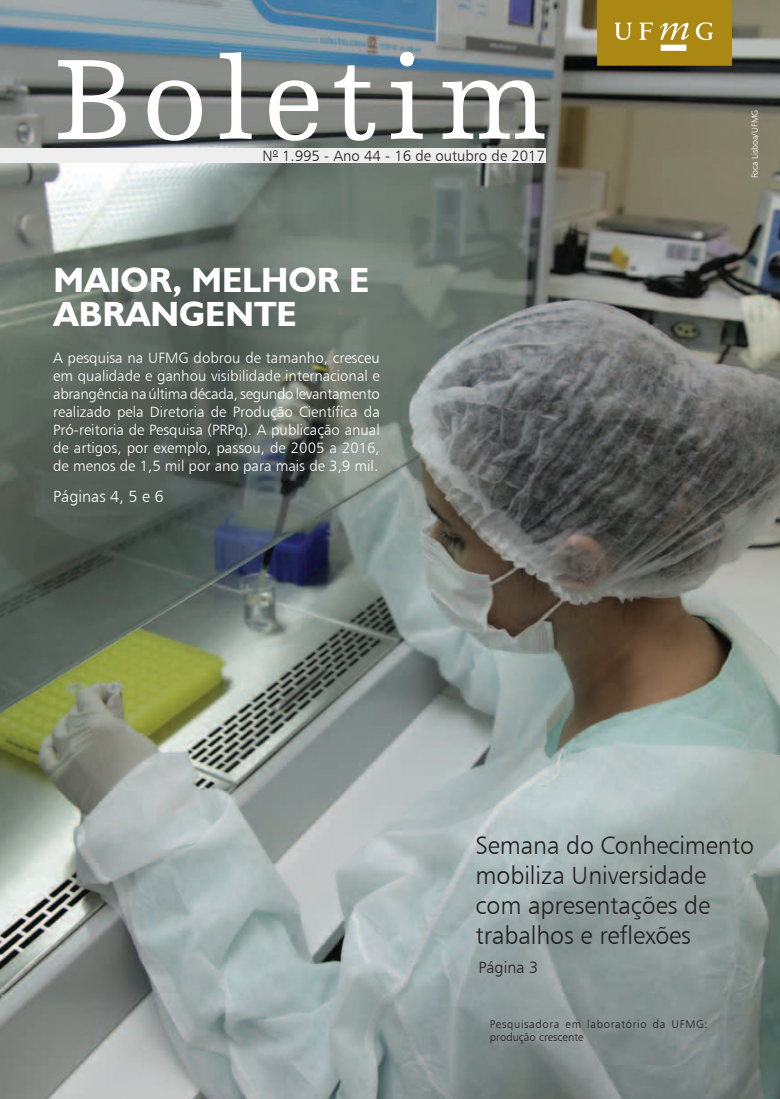
<style>
.page{position:relative;width:780px;height:1099px;background:#fff}
.page>*{position:absolute;margin:0;border:0;box-sizing:border-box;transform-origin:0 0}
.t1{font:700 35px/33.8px "Humanist 521 BT";color:#fff}
.t2{font:25px/30px "Humanist 777 BT Light B";letter-spacing:-.005em;color:#231f20}
.t3{font:16.25px "Humanist 777 BT Light B";color:#fff}
.t4{font:16.25px "Humanist 777 BT Light B";color:#231f20}
.t5{font:15px/18px "Humanist 777 BT Light B";color:#fff;text-align:justify}
.t6{font:15px "Humanist 777 BT Light B";color:#231f20}
.t7{font:11.25px/13.5px "Humanist 777 BT Light B";letter-spacing:.06em;color:#231f20}
.t8{font:8.75px "Humanist 777 BT Light B";color:#fff}
</style>
<div class="page">
<img style="left:0;top:0;width:780px;height:1098px">
<svg style="left:58px;top:46px;width:486px;height:95px"></svg>
<div style="left:400px;top:52px;width:14px;height:14px;background:#fff;border-radius:50%"></div>
<div style="left:0;top:148px;width:545px;height:15px;background:#eeeeef"></div>
<svg style="left:597px;top:0;width:135px;height:66px;background:#af8f23"></svg>
<p class="t6" style="left:262px;top:146px;width:284px">N<sup>o</sup> 1.995 - Ano 44 - 16 de outubro de 2017</p>
<h1 class="t1" style="left:54px;top:263px;width:317px">MAIOR, MELHOR E<br>ABRANGENTE</h1>
<p class="t5" style="left:53px;top:348px;width:328px">A pesquisa na UFMG dobrou de tamanho, cresceu em qualidade e ganhou visibilidade internacional e abrangência na última década, segundo levantamento realizado pela Diretoria de Produção Científica da Pró-reitoria de Pesquisa (PRPq). A publicação anual de artigos, por exemplo, passou, de 2005 a 2016, de menos de 1,5 mil por ano para mais de 3,9 mil.</p>
<p class="t3" style="left:53px;top:486px;width:112px">Páginas 4, 5 e 6</p>
<p class="t8" style="left:749px;top:178px;width:70px;rotate:-90deg">Foca Lisboa/UFMG</p>
<h2 class="t2" style="left:475px;top:830px;width:280px">Semana do Conhecimento mobiliza Universidade com apresentações de trabalhos e reflexões</h2>
<p class="t4" style="left:478px;top:957px;width:61px">Página 3</p>
<p class="t7" style="left:490px;top:1016px;width:219px">Pesquisadora em laboratório da UFMG: produção crescente</p>
</div>
